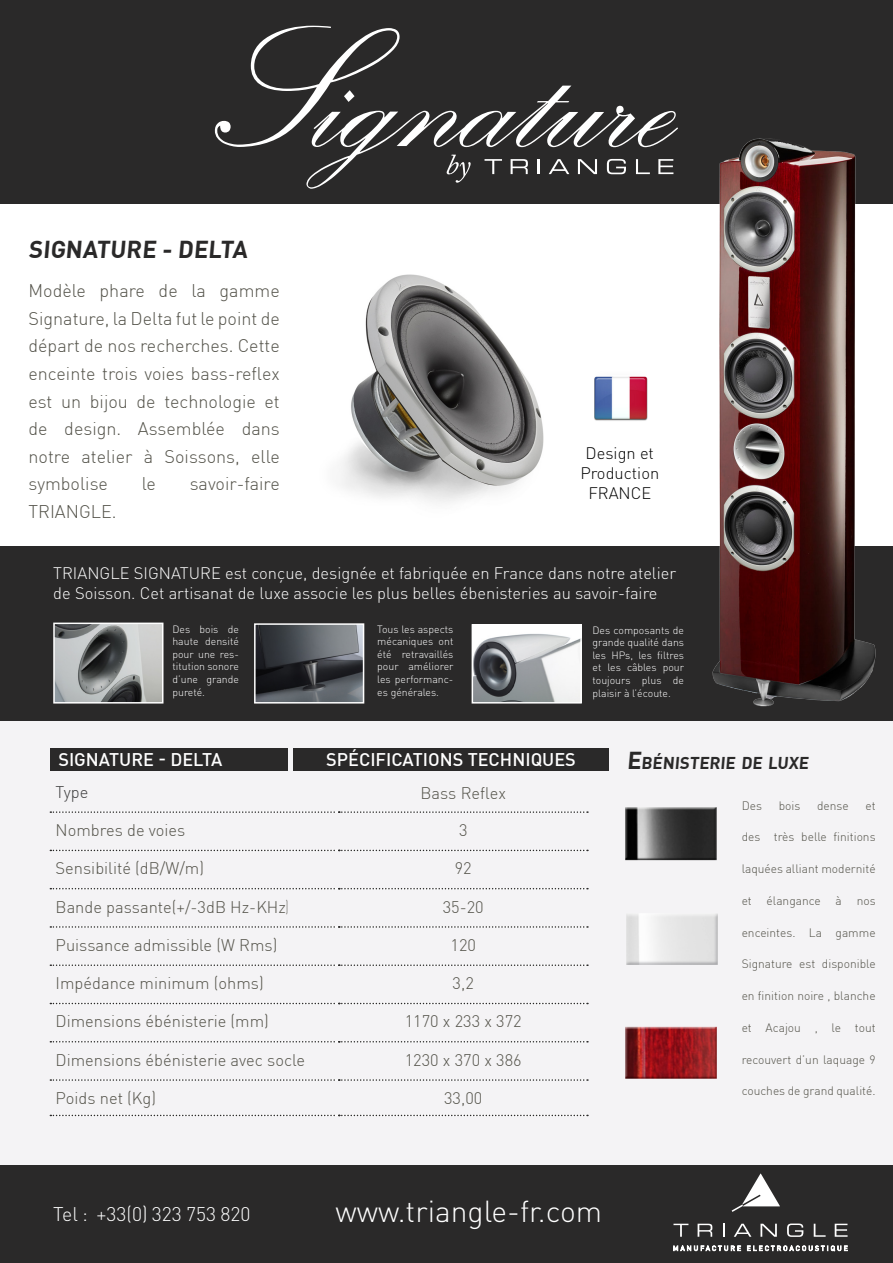
<style>
.page{position:relative;width:893px;height:1263px;background:#fff}
.page>*{position:absolute;margin:0;border:0;box-sizing:border-box;transform-origin:0 0}
.t1{font:300 30px "DIN";color:#fff}
.t2{font:700 24px "DIN Pro";color:#2a2929}
.t3{font:300 19.5px "DIN";color:#fff}
.t4{font:300 18px/27.6px "DIN Pro";color:#535249;text-align:justify}
.t5{font:500 18px "DIN Pro";color:#fff}
.t6{font:700 16.8px "DIN Pro";color:#2a2929}
.t7{font:300 16.5px "DIN Pro";color:#535249}
.t8{font:300 16.5px/19.8px "DIN";color:#fff}
.t9{font:300 16.5px/19.8px "DIN";color:#000;text-align:center}
.t10{font:300 16.5px "DIN Pro";color:#3d3d3e}
.t11{font:300 12px "DIN Pro";color:#535249}
.t12{font:300 10.5px/12.6px "DIN";color:#fff;text-align:justify}
.s1{font-size:24px}
</style>
<div class="page">
<img style="left:341px;top:274px;width:203px;height:229px">
<div style="left:0;top:0;width:893px;height:204px;background:#2a2929"></div>
<div style="left:0;top:546px;width:893px;height:175px;background:#2a2929"></div>
<img style="left:594px;top:376px;width:51px;height:45px">
<div style="left:0;top:721px;width:893px;height:466px;background:#f4f3f5"></div>
<div style="left:0;top:1166px;width:893px;height:97px;background:#2a2929"></div>
<img style="left:257px;top:626px;width:104px;height:74px">
<div style="left:254px;top:623px;width:110px;height:80px;border:2px solid #fff"></div>
<img style="left:475px;top:627px;width:104px;height:73px">
<div style="left:472px;top:624px;width:110px;height:79px;border:2px solid #fff"></div>
<img style="left:56px;top:626px;width:104px;height:74px">
<div style="left:53px;top:623px;width:110px;height:80px;border:2px solid #fff"></div>
<svg style="left:215px;top:26px;width:430px;height:163px"></svg>
<img style="left:645px;top:111px;width:231px;height:596px">
<div style="left:50px;top:748px;width:238px;height:22px;background:#2a2929"></div>
<div style="left:293px;top:748px;width:316px;height:23px;background:#2a2929"></div>
<svg style="left:50px;top:811px;width:538px;height:2px"></svg>
<svg style="left:50px;top:850px;width:538px;height:1px"></svg>
<svg style="left:50px;top:888px;width:538px;height:1px"></svg>
<svg style="left:50px;top:926px;width:538px;height:2px"></svg>
<svg style="left:50px;top:964px;width:538px;height:2px"></svg>
<svg style="left:50px;top:1003px;width:538px;height:1px"></svg>
<svg style="left:50px;top:1041px;width:538px;height:1px"></svg>
<svg style="left:50px;top:1079px;width:538px;height:2px"></svg>
<svg style="left:50px;top:1115px;width:538px;height:1px"></svg>
<img style="left:625px;top:807px;width:92px;height:54px">
<img style="left:626px;top:914px;width:92px;height:51px">
<img style="left:625px;top:1026px;width:92px;height:53px">
<svg style="left:673px;top:1224px;width:15px;height:13px"></svg>
<svg style="left:698px;top:1224px;width:14px;height:13px"></svg>
<svg style="left:723px;top:1224px;width:1px;height:13px"></svg>
<svg style="left:734px;top:1224px;width:17px;height:13px"></svg>
<svg style="left:760px;top:1224px;width:17px;height:13px"></svg>
<svg style="left:787px;top:1223px;width:16px;height:14px"></svg>
<svg style="left:814px;top:1224px;width:12px;height:13px"></svg>
<svg style="left:835px;top:1224px;width:13px;height:13px"></svg>
<svg style="left:673px;top:1246px;width:68px;height:5px"></svg>
<svg style="left:747px;top:1246px;width:100px;height:5px"></svg>
<svg style="left:732px;top:1173px;width:48px;height:39px"></svg>
<p class="t2" style="left:28px;top:234px;width:223px">SIGNATURE - DELTA</p>
<p class="t4" style="left:28px;top:276px;width:253px">Modèle phare de la gamme Signature, la Delta fut le point de départ de nos recherches. Cette enceinte trois voies bass-reflex est un bijou de technologie et de design. Assemblée dans notre atelier à Soissons, elle symbolise</p>
<p class="t4" style="left:142px;top:470px;width:16px">le</p>
<p class="t4" style="left:190px;top:470px;width:92px">savoir-faire</p>
<p class="t4" style="left:28px;top:498px;width:90px">TRIANGLE.</p>
<p class="t9" style="left:586px;top:443px;width:70px">Design et</p>
<p class="t9" style="left:580px;top:463px;width:80px">Production<br>FRANCE</p>
<p class="t8" style="left:53px;top:563px;width:624px">TRIANGLE SIGNATURE est conçue, designée et fabriquée en France dans notre atelier de Soisson. Cet artisanat de luxe associe les plus belles ébenisteries au savoir-faire</p>
<p class="t12" style="left:172px;top:622px;width:68px">Des bois de haute densité pour une res&shy;titution sonore d’une grande pureté.</p>
<p class="t12" style="left:377px;top:622px;width:78px">Tous les aspects mécaniques ont été retravaillés pour améliorer les performanc&shy;es générales.</p>
<p class="t12" style="left:592px;top:623px;width:93px">Des composants de grande qualité dans les HPs, les filtres et les câbles pour toujours plus de plaisir à l’écoute.</p>
<p class="t5" style="left:58px;top:748px;width:165px">SIGNATURE - DELTA</p>
<p class="t5" style="left:326px;top:748px;width:251px">SPÉCIFICATIONS TECHNIQUES</p>
<p class="t10" style="left:56px;top:781px;width:34px">Type</p>
<p class="t7" style="left:421px;top:783px;width:87px">Bass Reflex</p>
<p class="t7" style="left:56px;top:820px;width:131px">Nombres de voies</p>
<p class="t7" style="left:459px;top:820px;width:10px">3</p>
<p class="t7" style="left:56px;top:858px;width:150px">Sensibilité (dB/W/m)</p>
<p class="t7" style="left:455px;top:858px;width:18px">92</p>
<p class="t7" style="left:56px;top:896px;width:234px">Bande passante(+/-3dB Hz-KHz)</p>
<p class="t7" style="left:443px;top:896px;width:42px">35-20</p>
<p class="t7" style="left:56px;top:935px;width:223px">Puissance admissible (W Rms)</p>
<p class="t7" style="left:450px;top:935px;width:27px">120</p>
<p class="t7" style="left:56px;top:973px;width:210px">Impédance minimum (ohms)</p>
<p class="t7" style="left:453px;top:973px;width:23px">3,2</p>
<p class="t7" style="left:56px;top:1011px;width:215px">Dimensions ébénisterie (mm)</p>
<p class="t7" style="left:405px;top:1011px;width:118px">1170 x 233 x 372</p>
<p class="t7" style="left:56px;top:1049px;width:251px">Dimensions ébénisterie avec socle</p>
<p class="t7" style="left:405px;top:1049px;width:118px">1230 x 370 x 386</p>
<p class="t7" style="left:56px;top:1088px;width:102px">Poids net (Kg)</p>
<p class="t7" style="left:444px;top:1088px;width:40px">33,00</p>
<p class="t6" style="left:627px;top:752px;width:46px"><span class="s1">E</span>BÉNISTERIE</p>
<p class="t6" style="left:741px;top:752px;width:68px">DE LUXE</p>
<p class="t11" style="left:742px;top:798px;width:22px">Des</p>
<p class="t11" style="left:779px;top:798px;width:23px">bois</p>
<p class="t11" style="left:817px;top:798px;width:33px">dense</p>
<p class="t11" style="left:865px;top:798px;width:12px">et</p>
<p class="t11" style="left:742px;top:829px;width:135px">des très belle finitions</p>
<p class="t11" style="left:742px;top:861px;width:135px">laquées alliant modernité</p>
<p class="t11" style="left:742px;top:893px;width:135px">et élangance à nos</p>
<p class="t11" style="left:742px;top:925px;width:135px">enceintes. La gamme</p>
<p class="t11" style="left:742px;top:956px;width:135px">Signature est disponible</p>
<p class="t11" style="left:742px;top:988px;width:135px">en finition noire , blanche</p>
<p class="t11" style="left:742px;top:1020px;width:135px">et Acajou , le tout</p>
<p class="t11" style="left:742px;top:1052px;width:135px">recouvert d’un laquage 9</p>
<p class="t11" style="left:742px;top:1083px;width:135px">couches de grand qualité.</p>
<p class="t3" style="left:53px;top:1202px;width:199px">Tel : +33(0) 323 753 820</p>
<p class="t1" style="left:335px;top:1193px;width:268px">www.triangle-fr.com</p>
</div>
